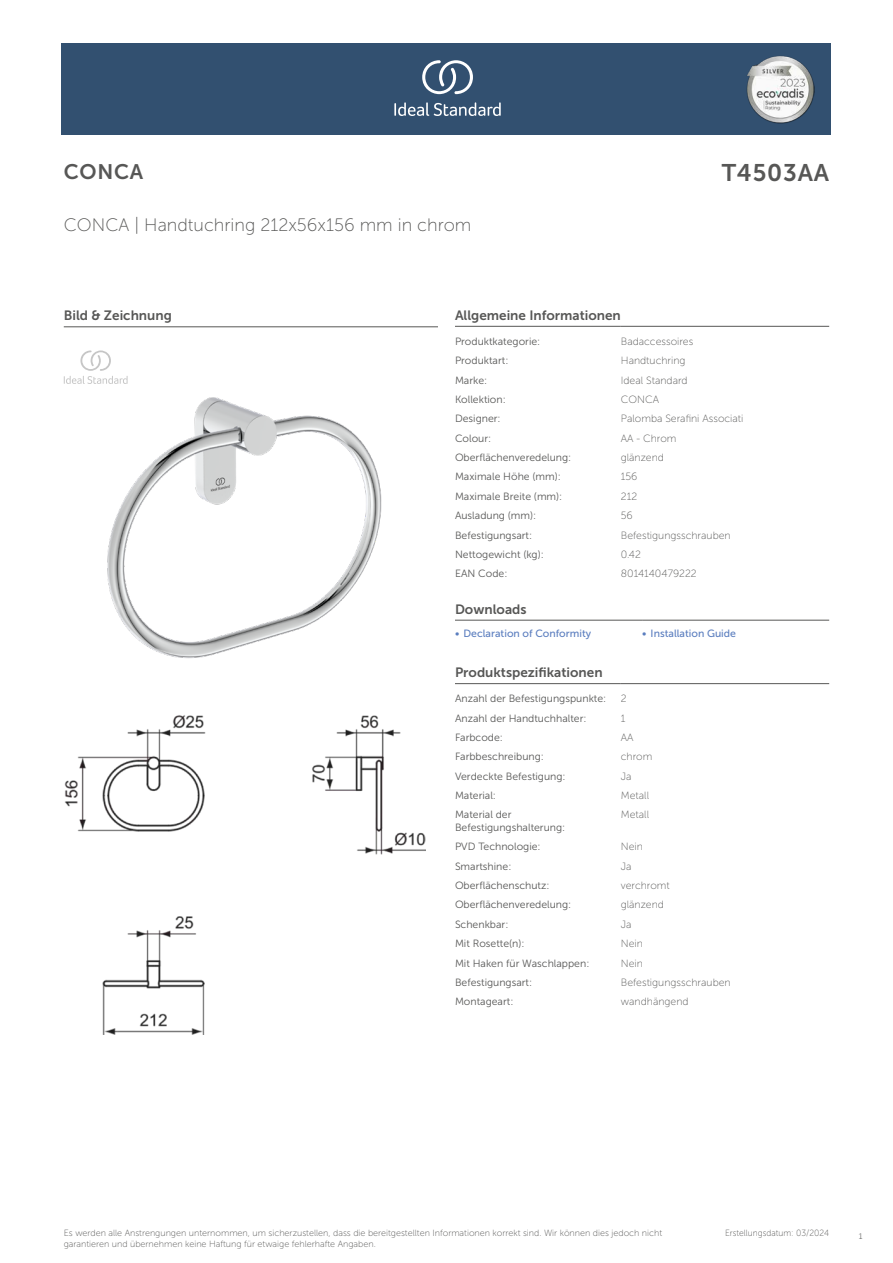
<style>
.page{position:relative;width:893px;height:1263px;background:#fff}
.page>*{position:absolute;margin:0;border:0;box-sizing:border-box;transform-origin:0 0}
.t1{font:24px "Museo Sans 700";letter-spacing:.035em;color:#575756}
.t2{font:21px "Museo Sans 700";letter-spacing:.035em;color:#575756}
.t3{font:18px "Museo Sans 100";color:#575756}
.t4{font:13.5px "Museo Sans 700";color:#575756}
.t5{font:10.5px/12.6px "Museo Sans 300";color:#575756}
.t6{font:10.5px "Museo Sans 100";color:#575756}
.t7{font:10.5px "Museo Sans 500";color:#5b7ebf}
.t8{font:9px/10.8px "Museo Sans 100";color:#575756}
.t9{font:9px "Museo Sans 100";color:#575756;scale:.95 1}
.t10{font:300 9px "Calibri";color:#575756;scale:.95 1}
</style>
<div class="page">
<div style="left:62px;top:43px;width:769px;height:91px;background:#325070"></div>
<hr style="left:455px;top:326px;width:166px;height:1px;background:#575756">
<hr style="left:621px;top:326px;width:208px;height:1px;background:#575756">
<hr style="left:455px;top:620px;width:187px;height:1px;background:#575756">
<hr style="left:642px;top:620px;width:187px;height:1px;background:#575756">
<hr style="left:455px;top:683px;width:166px;height:1px;background:#575756">
<hr style="left:621px;top:683px;width:208px;height:1px;background:#575756">
<img style="left:64px;top:715px;width:361px;height:320px">
<hr style="left:64px;top:327px;width:374px;height:1px;background:#575756">
<svg style="left:64px;top:350px;width:64px;height:34px"></svg>
<img style="left:107px;top:397px;width:275px;height:261px">
<svg style="left:394px;top:102px;width:107px;height:14px"></svg>
<svg style="left:422px;top:60px;width:51px;height:34px"></svg>
<img style="left:746px;top:56px;width:68px;height:67px">
<h2 class="t2" style="left:64px;top:160px;width:81px">CONCA</h2>
<h1 class="t1" style="left:722px;top:160px;width:109px">T4503AA</h1>
<h3 class="t3" style="left:64px;top:215px;width:409px">CONCA | Handtuchring 212x56x156 mm in chrom</h3>
<p class="t4" style="left:64px;top:308px;width:110px">Bild &amp; Zeichnung</p>
<p class="t4" style="left:455px;top:308px;width:167px">Allgemeine Informationen</p>
<p class="t5" style="left:455px;top:335px;width:87px">Produktkategorie:</p>
<p class="t6" style="left:621px;top:336px;width:74px">Badaccessoires</p>
<p class="t5" style="left:455px;top:354px;width:55px">Produktart:</p>
<p class="t6" style="left:621px;top:355px;width:66px">Handtuchring</p>
<p class="t5" style="left:455px;top:374px;width:34px">Marke:</p>
<p class="t6" style="left:621px;top:374px;width:68px">Ideal Standard</p>
<p class="t5" style="left:455px;top:393px;width:52px">Kollektion:</p>
<p class="t6" style="left:621px;top:394px;width:40px">CONCA</p>
<p class="t5" style="left:455px;top:413px;width:47px">Designer:</p>
<p class="t6" style="left:621px;top:413px;width:124px">Palomba Serafini Associati</p>
<p class="t5" style="left:455px;top:432px;width:38px">Colour:</p>
<p class="t6" style="left:621px;top:433px;width:57px">AA - Chrom</p>
<p class="t5" style="left:455px;top:451px;width:118px">Oberflächenveredelung:</p>
<p class="t6" style="left:621px;top:452px;width:45px">glänzend</p>
<p class="t5" style="left:455px;top:471px;width:107px">Maximale Höhe (mm):</p>
<p class="t6" style="left:621px;top:471px;width:18px">156</p>
<p class="t5" style="left:455px;top:490px;width:109px">Maximale Breite (mm):</p>
<p class="t6" style="left:621px;top:491px;width:18px">212</p>
<p class="t5" style="left:455px;top:509px;width:83px">Ausladung (mm):</p>
<p class="t6" style="left:621px;top:510px;width:14px">56</p>
<p class="t5" style="left:455px;top:529px;width:79px">Befestigungsart:</p>
<p class="t6" style="left:621px;top:529px;width:111px">Befestigungsschrauben</p>
<p class="t5" style="left:455px;top:548px;width:90px">Nettogewicht (kg):</p>
<p class="t6" style="left:621px;top:549px;width:22px">0.42</p>
<p class="t5" style="left:455px;top:567px;width:54px">EAN Code:</p>
<p class="t6" style="left:621px;top:568px;width:77px">8014140479222</p>
<p class="t4" style="left:455px;top:602px;width:73px">Downloads</p>
<p class="t7" style="left:455px;top:627px;width:138px">• Declaration of Conformity</p>
<p class="t7" style="left:642px;top:627px;width:95px">• Installation Guide</p>
<p class="t4" style="left:455px;top:665px;width:149px">Produktspezifikationen</p>
<p class="t5" style="left:455px;top:692px;width:153px">Anzahl der Befestigungspunkte:</p>
<p class="t6" style="left:621px;top:693px;width:7px">2</p>
<p class="t5" style="left:455px;top:712px;width:133px">Anzahl der Handtuchhalter:</p>
<p class="t6" style="left:621px;top:712px;width:6px">1</p>
<p class="t5" style="left:455px;top:731px;width:49px">Farbcode:</p>
<p class="t6" style="left:621px;top:732px;width:14px">AA</p>
<p class="t5" style="left:455px;top:750px;width:90px">Farbbeschreibung:</p>
<p class="t6" style="left:621px;top:751px;width:33px">chrom</p>
<p class="t5" style="left:455px;top:770px;width:112px">Verdeckte Befestigung:</p>
<p class="t6" style="left:621px;top:770px;width:12px">Ja</p>
<p class="t5" style="left:455px;top:789px;width:43px">Material:</p>
<p class="t6" style="left:621px;top:790px;width:30px">Metall</p>
<p class="t5" style="left:455px;top:809px;width:112px">Material der<br>Befestigungshalterung:</p>
<p class="t6" style="left:621px;top:809px;width:30px">Metall</p>
<p class="t5" style="left:455px;top:840px;width:87px">PVD Technologie:</p>
<p class="t6" style="left:621px;top:841px;width:24px">Nein</p>
<p class="t5" style="left:455px;top:860px;width:58px">Smartshine:</p>
<p class="t6" style="left:621px;top:860px;width:12px">Ja</p>
<p class="t5" style="left:455px;top:879px;width:96px">Oberflächenschutz:</p>
<p class="t6" style="left:621px;top:880px;width:50px">verchromt</p>
<p class="t5" style="left:455px;top:899px;width:118px">Oberflächenveredelung:</p>
<p class="t6" style="left:621px;top:899px;width:45px">glänzend</p>
<p class="t5" style="left:455px;top:918px;width:55px">Schenkbar:</p>
<p class="t6" style="left:621px;top:919px;width:12px">Ja</p>
<p class="t5" style="left:455px;top:937px;width:71px">Mit Rosette(n):</p>
<p class="t6" style="left:621px;top:938px;width:24px">Nein</p>
<p class="t5" style="left:455px;top:957px;width:136px">Mit Haken für Waschlappen:</p>
<p class="t6" style="left:621px;top:957px;width:24px">Nein</p>
<p class="t5" style="left:455px;top:976px;width:79px">Befestigungsart:</p>
<p class="t6" style="left:621px;top:977px;width:111px">Befestigungsschrauben</p>
<p class="t5" style="left:455px;top:995px;width:60px">Montageart:</p>
<p class="t6" style="left:621px;top:996px;width:69px">wandhängend</p>
<p class="t8" style="left:64px;top:1227px;width:600px">Es werden alle Anstrengungen unternommen, um sicherzustellen, dass die bereitgestellten Informationen korrekt sind. Wir können dies jedoch nicht garantieren und übernehmen keine Haftung für etwaige fehlerhafte Angaben.</p>
<p class="t9" style="left:725px;top:1228px;width:111px">Erstellungsdatum: 03/2024</p>
<p class="t10" style="left:858px;top:1230px;width:6px">1</p>
</div>
